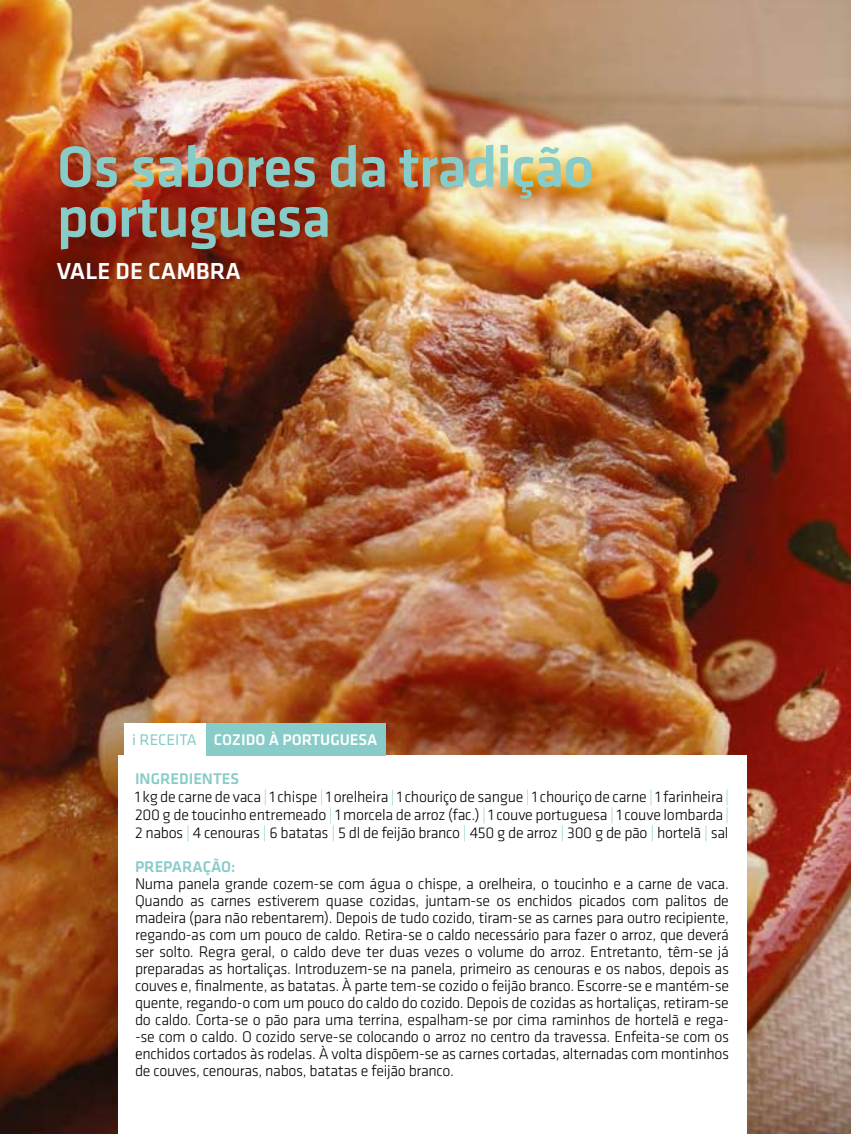
<style>
.page{position:relative;width:851px;height:1134px;background:#fff}
.page>*{position:absolute;margin:0;border:0;box-sizing:border-box;transform-origin:0 0}
.t1{font:500 60px/50px "Klavika";letter-spacing:-.02em;color:#87ccc9}
.t2{font:500 24px "Klavika";color:#fff}
.t3{font:300 16px/17px "Klavika";letter-spacing:-.02em;color:#000}
.t4{font:500 16px "Klavika";color:#fff}
.t5{font:500 16px "Klavika";color:#87ccc9}
.s1{font-weight:400;color:#87ccc9}
.s2{font-weight:500;color:#87ccc9}
.s3{color:#87ccc9}
</style>
<div class="page">
<img style="left:0;top:0;width:850px;height:1134px">
<div style="left:118px;top:755px;width:628px;height:379px;background:#fff"></div>
<div style="left:205px;top:723px;width:181px;height:32px;background:#87ccc9"></div>
<div style="left:124px;top:723px;width:81px;height:32px;background:#fff"></div>
<h1 class="t1" style="left:57px;top:143px;width:539px">Os sabores da tradição portuguesa</h1>
<h2 class="t2" style="left:57px;top:258px;width:186px">VALE DE CAMBRA</h2>
<p class="t4" style="left:132px;top:731px;width:247px"><span class="s1">i RECEITA</span> COZIDO À PORTUGUESA</p>
<p class="t3" style="left:135px;top:770px;width:595px;line-height:18px"><span class="s2">INGREDIENTES<br></span>1 kg de carne de vaca <span class="s3">|</span> 1 chispe <span class="s3">|</span> 1 orelheira <span class="s3">|</span> 1 chouriço de sangue <span class="s3">|</span> 1 chouriço de carne <span class="s3">|</span> 1 farinheira<span class="s3">| </span>200 g de toucinho entremeado <span class="s3">|</span> 1 morcela de arroz (fac.) <span class="s3">|</span> 1 couve portuguesa <span class="s3">|</span> 1 couve lombarda<span class="s3">| </span>2 nabos <span class="s3">|</span> 4 cenouras <span class="s3">|</span> 6 batatas <span class="s3">|</span> 5 dl de feijão branco <span class="s3">|</span> 450 g de arroz <span class="s3">|</span> 300 g de pão <span class="s3">|</span> hortelã <span class="s3">|</span> sal</p>
<p class="t5" style="left:135px;top:858px;width:102px">PREPARAÇÃO:</p>
<p class="t3" style="left:135px;top:876px;width:595px;text-align:justify">Numa panela grande cozem-se com água o chispe, a orelheira, o toucinho e a carne de vaca.<br>Quando as carnes estiverem quase cozidas, juntam-se os enchidos picados com palitos de madeira (para não rebentarem). Depois de tudo cozido, tiram-se as carnes para outro recipiente, regando-as com um pouco de caldo. Retira-se o caldo necessário para fazer o arroz, que deverá ser solto. Regra geral, o caldo deve ter duas vezes o volume do arroz. Entretanto, têm-se já preparadas as hortaliças. Introduzem-se na panela, primeiro as cenouras e os nabos, depois as couves e, finalmente, as batatas. À parte tem-se cozido o feijão branco. Escorre-se e mantém-se quente, regando-o com um pouco do caldo do cozido. Depois de cozidas as hortaliças, retiram-se do caldo. Corta-se o pão para uma terrina, espalham-se por cima raminhos de hortelã e rega--se com o caldo. O cozido serve-se colocando o arroz no centro da travessa. Enfeita-se com os enchidos cortados às rodelas. À volta dispõem-se as carnes cortadas, alternadas com montinhos de couves, cenouras, nabos, batatas e feijão branco.</p>
</div>
